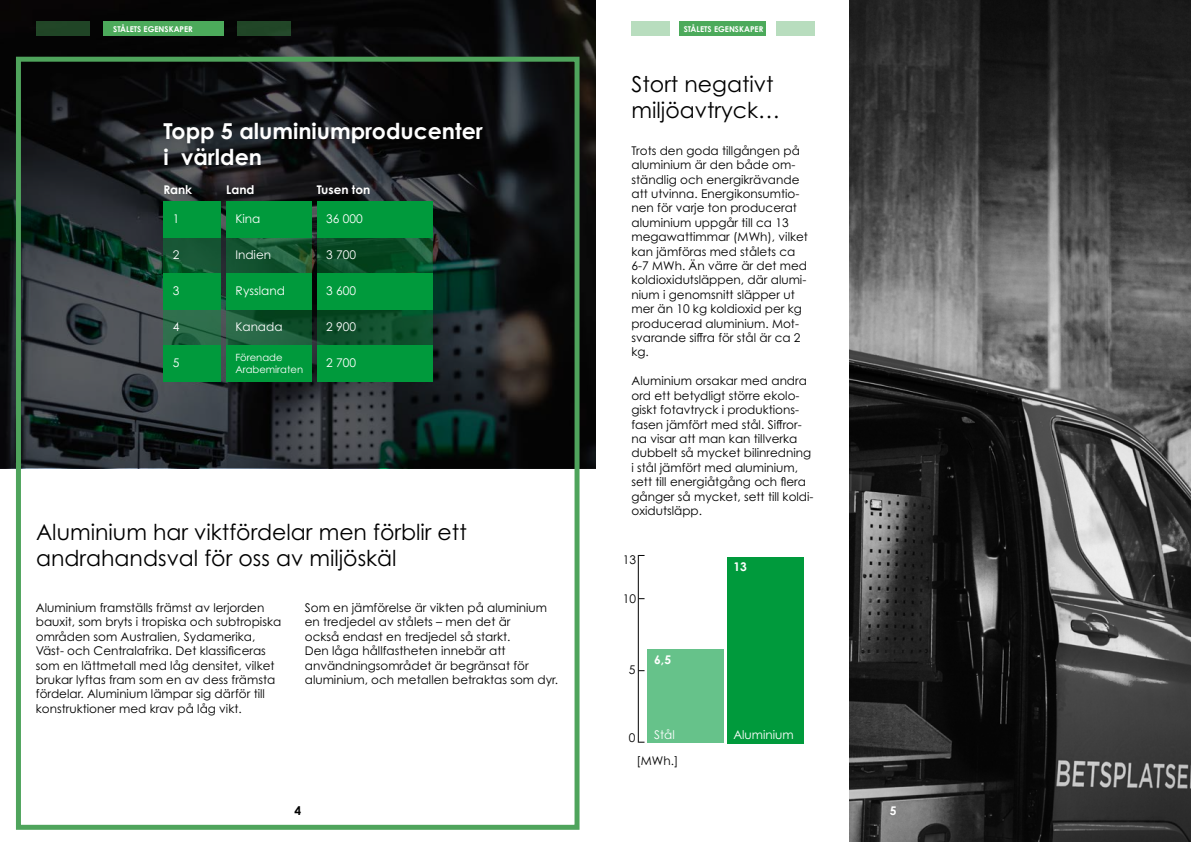
<style>
.page{position:relative;width:1191px;height:842px;background:#fff}
.page>*{position:absolute;margin:0;border:0;box-sizing:border-box;transform-origin:0 0}
.t1{font:22px/26.4px "Century Gothic Pro";color:#000}
.t2{font:700 22px/26.4px "Century Gothic Pro";color:#fff}
.t3{font:12px/14.4px "Century Gothic Pro";color:#000}
.t4{font:12px "Century Gothic Pro";color:#fff}
.t5{font:700 12px "Century Gothic Pro";color:#fff}
.t6{font:700 12px "Century Gothic Pro";color:#000}
.t7{font:10px/12px "Century Gothic Pro";color:#fff}
.t8{font:700 8px "Century Gothic Pro";color:#fff}
</style>
<div class="page">
<img style="left:849px;top:0;width:342px;height:842px">
<svg style="left:0;top:0;width:595px;height:468px;background:#191d1e"></svg>
<div style="left:103px;top:21px;width:121px;height:15px;background:#4caa5b"></div>
<div style="left:679px;top:21px;width:87px;height:15px;background:#4caa5b"></div>
<div style="left:36px;top:21px;width:53px;height:15px;background:#204526"></div>
<div style="left:631px;top:21px;width:38px;height:15px;background:#b8ddbe"></div>
<div style="left:238px;top:22px;width:53px;height:14px;background:#214627"></div>
<div style="left:776px;top:22px;width:38px;height:14px;background:#b8ddbe"></div>
<div style="left:16px;top:57px;width:563px;height:773px;border:5px solid #4fa45c"></div>
<hr style="left:638px;top:555px;width:1px;height:188px;background:#000">
<div style="left:647px;top:650px;width:76px;height:93px;background:#66c28a"></div>
<div style="left:727px;top:557px;width:77px;height:186px;background:#009a3c"></div>
<svg style="left:163px;top:238px;width:58px;height:36px;background:#145934"></svg>
<svg style="left:163px;top:310px;width:58px;height:36px;background:#296b48"></svg>
<svg style="left:226px;top:238px;width:86px;height:36px;background:#185834"></svg>
<svg style="left:226px;top:310px;width:86px;height:36px;background:#1a5b37"></svg>
<svg style="left:317px;top:238px;width:115px;height:36px;background:#0a4d27"></svg>
<svg style="left:317px;top:310px;width:115px;height:36px;background:#0d4f2b"></svg>
<div style="left:163px;top:202px;width:58px;height:36px;background:#009a3c"></div>
<div style="left:163px;top:274px;width:58px;height:36px;background:#009a3c"></div>
<div style="left:163px;top:346px;width:58px;height:36px;background:#009a3c"></div>
<div style="left:226px;top:202px;width:86px;height:36px;background:#009a3c"></div>
<div style="left:226px;top:274px;width:86px;height:36px;background:#009a3c"></div>
<div style="left:226px;top:346px;width:86px;height:36px;background:#009a3c"></div>
<div style="left:317px;top:202px;width:115px;height:36px;background:#009a3c"></div>
<div style="left:317px;top:274px;width:115px;height:36px;background:#009a3c"></div>
<div style="left:317px;top:346px;width:115px;height:36px;background:#009a3c"></div>
<p class="t8" style="left:113px;top:24px;width:81px">STÅLETS EGENSKAPER</p>
<p class="t8" style="left:683px;top:24px;width:81px">STÅLETS EGENSKAPER</p>
<h1 class="t2" style="left:163px;top:117px;width:321px">Topp 5 aluminiumproducenter i världen</h1>
<p class="t5" style="left:163px;top:182px;width:30px">Rank</p>
<p class="t5" style="left:226px;top:182px;width:30px">Land</p>
<p class="t5" style="left:317px;top:182px;width:55px">Tusen ton</p>
<p class="t4" style="left:173px;top:211px;width:8px">1</p>
<p class="t4" style="left:235px;top:211px;width:27px">Kina</p>
<p class="t4" style="left:326px;top:211px;width:38px">36 000</p>
<p class="t4" style="left:173px;top:248px;width:8px">2</p>
<p class="t4" style="left:235px;top:248px;width:37px">Indien</p>
<p class="t4" style="left:326px;top:248px;width:31px">3 700</p>
<p class="t4" style="left:173px;top:283px;width:8px">3</p>
<p class="t4" style="left:235px;top:283px;width:51px">Ryssland</p>
<p class="t4" style="left:326px;top:283px;width:31px">3 600</p>
<p class="t4" style="left:173px;top:320px;width:8px">4</p>
<p class="t4" style="left:235px;top:320px;width:49px">Kanada</p>
<p class="t4" style="left:326px;top:320px;width:31px">2 900</p>
<p class="t4" style="left:173px;top:355px;width:8px">5</p>
<p class="t7" style="left:235px;top:352px;width:69px">Förenade<br>Arabemiraten</p>
<p class="t4" style="left:326px;top:355px;width:31px">2 700</p>
<h1 class="t1" style="left:36px;top:519px;width:432px">Aluminium har viktfördelar men förblir ett andrahandsval för oss av miljöskäl</h1>
<p class="t3" style="left:36px;top:600px;width:247px">Aluminium framställs främst av lerjorden bauxit, som bryts i tropiska och subtropiska områden som Australien, Sydamerika, Väst- och Centralafrika. Det klassificeras som en lättmetall med låg densitet, vilket brukar lyftas fram som en av dess främsta fördelar. Aluminium lämpar sig därför till konstruktioner med krav på låg vikt.</p>
<p class="t3" style="left:305px;top:600px;width:255px">Som en jämförelse är vikten på aluminium en tredjedel av stålets – men det är<br>också endast en tredjedel så starkt.<br>Den låga hållfastheten innebär att användningsområdet är begränsat för aluminium, och metallen betraktas som dyr.</p>
<p class="t6" style="left:294px;top:803px;width:8px">4</p>
<h1 class="t1" style="left:631px;top:71px;width:150px">Stort negativt miljöavtryck…</h1>
<p class="t3" style="left:631px;top:143px;width:178px">Trots den goda tillgången på aluminium är den både om&shy;ständlig och energikrävande att utvinna. Energikonsumtio&shy;nen för varje ton producerat aluminium uppgår till ca 13 megawattimmar (MWh), vilket kan jämföras med stålets ca<br>6-7 MWh. Än värre är det med koldioxidutsläppen, där alumi&shy;nium i genomsnitt släpper ut mer än 10 kg koldioxid per kg producerad aluminium. Mot&shy;svarande siffra för stål är ca 2 kg.</p>
<p class="t3" style="left:631px;top:374px;width:183px">Aluminium orsakar med andra ord ett betydligt större ekolo&shy;giskt fotavtryck i produktions&shy;fasen jämfört med stål. Siffror&shy;na visar att man kan tillverka dubbelt så mycket bilinredning i stål jämfört med aluminium, sett till energiåtgång och flera gånger så mycket, sett till koldi&shy;oxidutsläpp.</p>
<p class="t3" style="left:622px;top:552px;width:15px">13</p>
<p class="t3" style="left:622px;top:591px;width:15px">10</p>
<p class="t3" style="left:628px;top:663px;width:8px">5</p>
<p class="t5" style="left:654px;top:652px;width:18px">6,5</p>
<p class="t3" style="left:628px;top:730px;width:8px">0</p>
<p class="t4" style="left:654px;top:727px;width:22px">Stål</p>
<p class="t3" style="left:636px;top:753px;width:43px">[MWh.]</p>
<p class="t5" style="left:733px;top:559px;width:15px">13</p>
<p class="t4" style="left:733px;top:727px;width:62px">Aluminium</p>
<p class="t5" style="left:890px;top:803px;width:8px">5</p>
</div>
